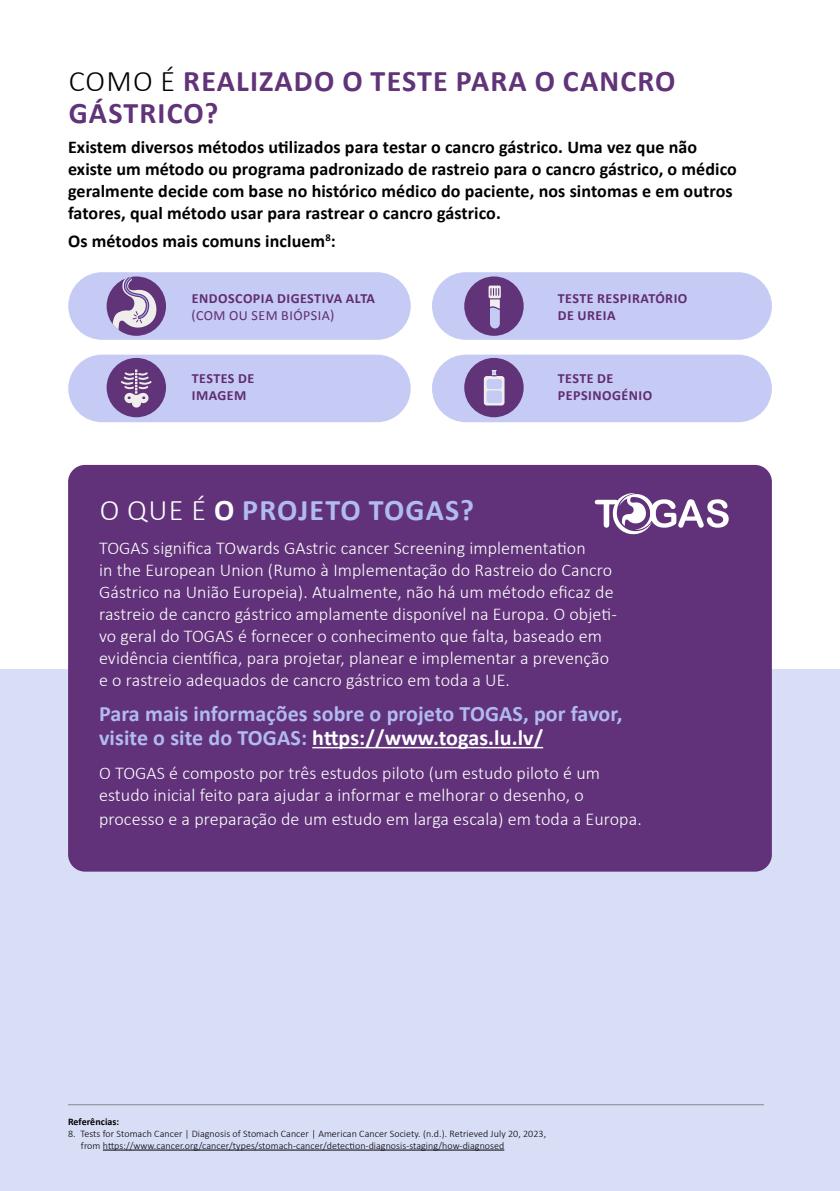
<style>
.page{position:relative;width:840px;height:1191px;background:#fff}
.page>*{position:absolute;margin:0;border:0;box-sizing:border-box;transform-origin:0 0}
.t1{font:700 30px/32px "Calibri";letter-spacing:.04em;color:#613378}
.t2{font:700 30px "Calibri";letter-spacing:.04em;color:#b1baf1}
.t3{font:700 22px/24px "Calibri";letter-spacing:.005em;color:#b1baf1}
.t4{font:300 18px/22px "Calibri";letter-spacing:.005em;color:#fff}
.t5{font:700 18px/22px "Calibri";letter-spacing:.005em;color:#000}
.t6{font:700 14px/16.8px "Calibri";letter-spacing:.035em;color:#612c72}
.t7{font:14px "Calibri";letter-spacing:.035em;color:#612c72}
.t8{font:300 10px/12px "Calibri";letter-spacing:.005em;color:#000}
.t9{font:700 10px "Calibri";letter-spacing:.005em;color:#000}
.s1{font-weight:300;color:#000}
.s2{font-weight:300;color:#fff}
.s3{color:#fff}
</style>
<div class="page">
<div style="left:0;top:669px;width:839px;height:522px;background:#d9def7"></div>
<div style="left:68px;top:272px;width:342px;height:68px;background:#c5cbf4;border-radius:34px"></div>
<div style="left:432px;top:272px;width:339px;height:68px;background:#c5cbf4;border-radius:34px"></div>
<div style="left:68px;top:355px;width:342px;height:67px;background:#c5cbf4;border-radius:34px"></div>
<div style="left:432px;top:355px;width:339px;height:67px;background:#c5cbf4;border-radius:34px"></div>
<div style="left:106px;top:276px;width:60px;height:60px;background:#613378;border-radius:50%"></div>
<svg style="left:112px;top:276px;width:45px;height:59px"></svg>
<div style="left:464px;top:276px;width:59px;height:60px;background:#613378;border-radius:50%"></div>
<div style="left:106px;top:358px;width:60px;height:59px;background:#613378;border-radius:50%"></div>
<div style="left:464px;top:358px;width:59px;height:59px;background:#613378;border-radius:50%"></div>
<svg style="left:121px;top:369px;width:30px;height:38px"></svg>
<div style="left:488px;top:285px;width:12px;height:13px;background:#f0eded;border-radius:2px"></div>
<svg style="left:489px;top:288px;width:10px;height:40px"></svg>
<div style="left:483px;top:376px;width:21px;height:29px;background:#f0eded;border-radius:3px"></div>
<svg style="left:491px;top:370px;width:5px;height:6px"></svg>
<div style="left:486px;top:379px;width:15px;height:10px;background:#c4ccf5;border-radius:2px"></div>
<div style="left:486px;top:390px;width:15px;height:13px;background:#c4ccf5;border-radius:2px"></div>
<div style="left:68px;top:465px;width:703px;height:406px;background:#613279;border-radius:17px"></div>
<hr style="left:312px;top:747px;width:231px;height:1px;background:#fff">
<svg style="left:594px;top:493px;width:134px;height:42px"></svg>
<hr style="left:103px;top:1149px;width:401px;height:1px;background:#000">
<hr style="left:68px;top:1104px;width:695px;height:1px;background:#342b26">
<h1 class="t1" style="left:69px;top:64px;width:608px"><span class="s1">COMO É</span> REALIZADO O TESTE PARA O CANCRO<br>GÁSTRICO?</h1>
<p class="t5" style="left:68px;top:135px;width:670px">Existem diversos métodos utilizados para testar o cancro gástrico. Uma vez que não existe um método ou programa padronizado de rastreio para o cancro gástrico, o médico geralmente decide com base no histórico médico do paciente, nos sintomas e em outros fatores, qual método usar para rastrear o cancro gástrico.</p>
<p class="t5" style="left:68px;top:229px;width:269px">Os métodos mais comuns incluem<sup>8</sup>:</p>
<p class="t6" style="left:192px;top:289px;width:185px">ENDOSCOPIA DIGESTIVA ALTA</p>
<p class="t7" style="left:191px;top:305px;width:144px">(COM OU SEM BIÓPSIA)</p>
<p class="t6" style="left:557px;top:289px;width:131px">TESTE RESPIRATÓRIO<br>DE UREIA</p>
<p class="t6" style="left:192px;top:369px;width:64px">TESTES DE<br>IMAGEM</p>
<p class="t6" style="left:557px;top:369px;width:96px">TESTE DE<br>PEPSINOGÉNIO</p>
<h1 class="t2" style="left:100px;top:489px;width:375px"><span class="s2">O QUE É</span> <span class="s3">O</span> PROJETO TOGAS?</h1>
<p class="t4" style="left:99px;top:536px;width:519px">TOGAS significa TOwards GAstric cancer Screening implementation<br>in the European Union (Rumo à Implementação do Rastreio do Cancro Gástrico na União Europeia). Atualmente, não há um método eficaz de rastreio de cancro gástrico amplamente disponível na Europa. O objeti&shy;vo geral do TOGAS é fornecer o conhecimento que falta, baseado em evidência científica, para projetar, planear e implementar a prevenção e o rastreio adequados de cancro gástrico em toda a UE.</p>
<p class="t3" style="left:99px;top:701px;width:524px">Para mais informações sobre o projeto TOGAS, por favor, visite o site do TOGAS: <span class="s3">https://www.togas.lu.lv/</span></p>
<p class="t4" style="left:99px;top:761px;width:502px">O TOGAS é composto por três estudos piloto (um estudo piloto é um estudo inicial feito para ajudar a informar e melhorar o desenho, o</p>
<p class="t4" style="left:99px;top:807px;width:544px">processo e a preparação de um estudo em larga escala) em toda a Europa.</p>
<p class="t9" style="left:68px;top:1114px;width:53px">Referências:</p>
<p class="t8" style="left:81px;top:1127px;width:466px;text-indent:-13px">8. Tests for Stomach Cancer | Diagnosis of Stomach Cancer | American Cancer Society. (n.d.). Retrieved July 20, 2023, from https://www.cancer.org/cancer/types/stomach-cancer/detection-diagnosis-staging/how-diagnosed</p>
</div>
